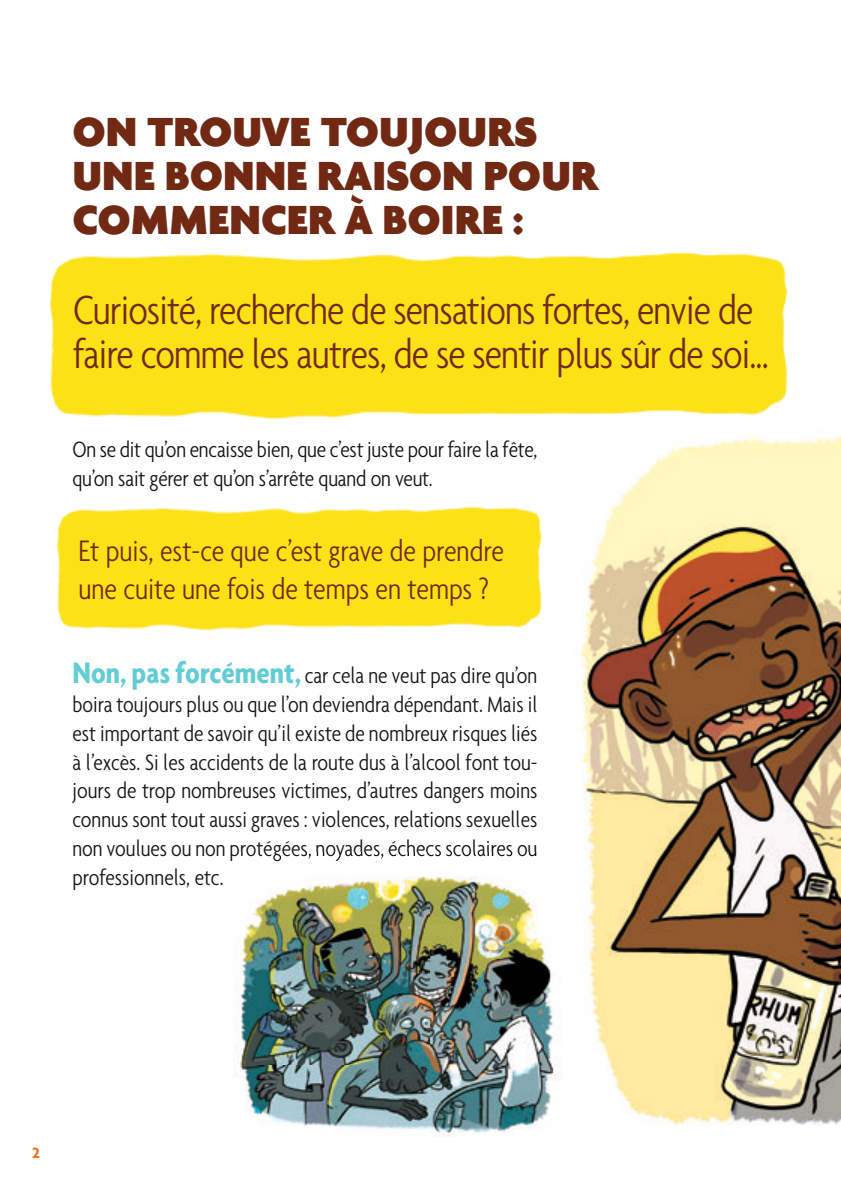
<style>
.page{position:relative;width:841px;height:1190px;background:#fff}
.page>*{position:absolute;margin:0;border:0;box-sizing:border-box;transform-origin:0 0}
.t1{font:300 condensed 44px/44px "Agenda";letter-spacing:-.02em;color:#722913}
.t2{font:900 44px/44px "Agenda";color:#722913}
.t3{font:300 condensed 32px/38.4px "Agenda";color:#722913}
.t4{font:300 condensed 24px/28.8px "Agenda";letter-spacing:-.01em;color:#131413;text-align:justify}
.t5{font:700 16px "Agenda";color:#f46f28}
.s1{font-weight:700;font-size:32px;color:#61cdd5}
</style>
<div class="page">
<img style="left:580px;top:435px;width:261px;height:690px">
<img style="left:57px;top:506px;width:486px;height:125px">
<img style="left:234px;top:861px;width:196px;height:268px">
<img style="left:430px;top:876px;width:130px;height:260px">
<img style="left:234px;top:853px;width:303px;height:8px">
<img style="left:49px;top:253px;width:607px;height:167px">
<img style="left:656px;top:252px;width:132px;height:164px">
<h1 class="t2" style="left:72px;top:109px;width:527px">ON TROUVE TOUJOURS<br>UNE BONNE RAISON POUR<br>COMMENCER À BOIRE :</h1>
<h1 class="t1" style="left:73px;top:288px;width:697px">Curiosité, recherche de sensations fortes, envie de faire comme les autres, de se sentir plus sûr de soi...</h1>
<p class="t4" style="left:72px;top:435px;width:466px">On se dit qu’on encaisse bien, que c’est juste pour faire la fête, qu’on sait gérer et qu’on s’arrête quand on veut.</p>
<h2 class="t3" style="left:78px;top:531px;width:427px">Et puis, est-ce que c’est grave de prendre une cuite une fois de temps en temps ?</h2>
<p class="t4" style="left:72px;top:660px;width:466px"><span class="s1">Non, pas forcément,</span>car cela ne veut pas dire qu’on boira toujours plus ou que l’on deviendra dépendant. Mais il est important de savoir qu’il existe de nombreux risques liés à l’excès. Si les accidents de la route dus à l’alcool font tou&shy;jours de trop nombreuses victimes, d’autres dangers moins connus sont tout aussi graves : violences, relations sexuelles non voulues ou non protégées, noyades, échecs scolaires ou professionnels, etc.</p>
<p class="t5" style="left:32px;top:1142px;width:9px">2</p>
</div>
